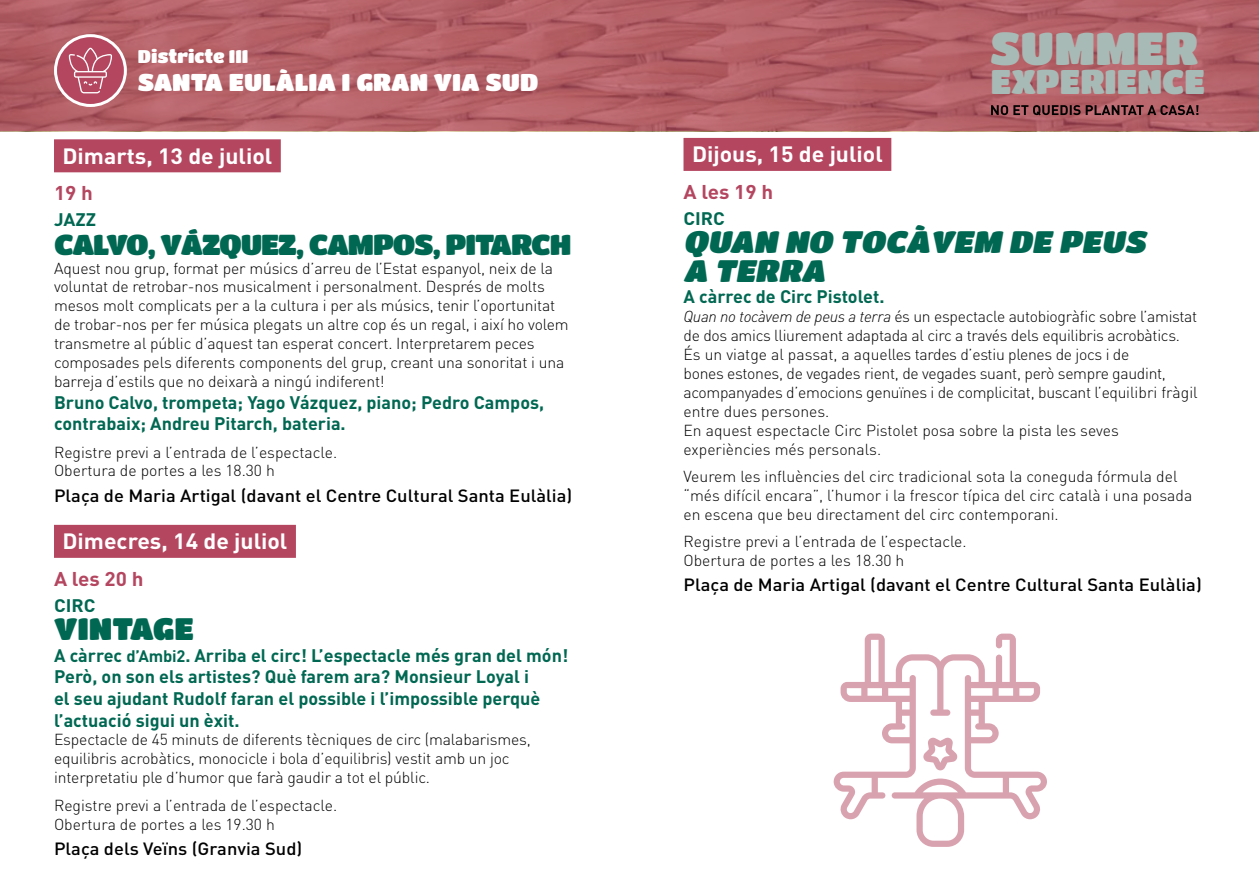
<style>
.page{position:relative;width:1259px;height:893px;background:#fff}
.page>*{position:absolute;margin:0;border:0;box-sizing:border-box;transform-origin:0 0}
.t1{font:45.6px "Titan One";color:#a8bab5}
.t2{font:33.75px "Titan One";color:#a8bab5}
.t3{font:italic 30.75px "Titan One";color:#006852;scale:1.05 1}
.t4{font:30.75px "Titan One";color:#006852;scale:1.05 1}
.t5{font:28.5px "Titan One";letter-spacing:-.04em;color:#006852;scale:1.05 1}
.t6{font:24px "Titan One";color:#fff;scale:1.05 1}
.t7{font:700 21.9px "DIN";color:#fff;scale:1.05 1}
.t8{font:700 19.8px "DIN";color:#b44660;scale:1.05 1}
.t9{font:18.15px "Titan One";color:#fff}
.t10{font:700 18px/21.6px "DIN";color:#006852}
.t11{font:700 18px "DIN";color:#006852;scale:1.05 1}
.t12{font:500 17.55px "DIN";color:#000;scale:1.05 1}
.t13{font:300 15.75px/18.9px "DIN";letter-spacing:-.01em;color:#000}
.s1{font-size:16.5px}
.s2{font-style:italic}
</style>
<div class="page">
<svg style="left:0;top:0;width:1259px;height:131px;background:#b25f66"></svg>
<svg style="left:55px;top:36px;width:70px;height:69px;background:#bc5971"></svg>
<div style="left:54px;top:34px;width:73px;height:73px;border:3px solid #fff;border-radius:50%"></div>
<svg style="left:69px;top:48px;width:43px;height:45px;background:#c0647a"></svg>
<svg style="left:991px;top:105px;width:207px;height:10px;background:#6b3a3f"></svg>
<div style="left:54px;top:139px;width:227px;height:33px;background:#b44660"></div>
<div style="left:54px;top:525px;width:242px;height:33px;background:#b44660"></div>
<div style="left:683px;top:138px;width:208px;height:33px;background:#b44660"></div>
<svg style="left:833px;top:634px;width:214px;height:213px"></svg>
<svg style="left:923px;top:737px;width:34px;height:33px"></svg>
<p class="t9" style="left:138px;top:45px;width:99px">DISTRICTE III</p>
<h3 class="t6" style="left:138px;top:67px;width:33px">SANTA</h3>
<h3 class="t6" style="left:229px;top:67px;width:77px">EULÀLIA</h3>
<h3 class="t6" style="left:342px;top:67px;width:189px">I GRAN VIA SUD</h3>
<h3 class="t7" style="left:63px;top:141px;width:201px">Dimarts, 13 de juliol</h3>
<p class="t8" style="left:54px;top:180px;width:39px">19 h</p>
<p class="t11" style="left:54px;top:208px;width:21px">Jazz</p>
<h3 class="t5" style="left:54px;top:227px;width:390px">CALVO, VÁZQUEZ, CAMPOS, PITA</h3>
<h3 class="t5" style="left:511px;top:227px;width:59px">RCH</h3>
<p class="t13" style="left:54px;top:258px;width:516px">Aquest nou grup, format per músics d’arreu de l’Estat espanyol, neix de la voluntat de retrobar-nos musicalment i personalment. Després de molts mesos molt complicats per a la cultura i per als músics, tenir l’oportunitat de trobar-nos per fer música plegats un altre cop és un regal, i així ho volem transmetre al públic d’aquest tan esperat concert. Interpretarem peces composades pels diferents components del grup, creant una sonoritat i una barreja d’estils que no deixarà a ningú indiferent!</p>
<p class="t10" style="left:54px;top:391px;width:491px">Bruno Calvo, trompeta; Yago Vázquez, piano; Pedro Campos, contrabaix; Andreu Pitarch, bateria.</p>
<p class="t13" style="left:54px;top:442px;width:285px">Registre previ a l’entrada de l’espectacle.<br>Obertura de portes a les 18.30 h</p>
<p class="t12" style="left:54px;top:484px;width:495px">Plaça de Maria Artigal (davant el Centre Cultural Santa Eulàlia)</p>
<h3 class="t7" style="left:63px;top:527px;width:216px">Dimecres, 14 de juliol</h3>
<p class="t8" style="left:54px;top:565px;width:87px">A les 20 h</p>
<p class="t11" style="left:54px;top:593px;width:21px">Circ</p>
<h3 class="t4" style="left:54px;top:610px;width:42px">VINTA</h3>
<h3 class="t4" style="left:153px;top:610px;width:41px">GE</h3>
<p class="t10" style="left:54px;top:644px;width:516px">A càrrec <span class="s1">d’Ambi2</span>. Arriba el circ! L’espectacle més gran del món!<br>Però, on son els artistes? Què farem ara? Monsieur Loyal i<br>el seu ajudant Rudolf faran el possible i l’impossible perquè l’actuació sigui un èxit.</p>
<p class="t13" style="left:54px;top:730px;width:478px">Espectacle de 45 minuts de diferents tècniques de circ (malabarismes, equilibris acrobàtics, monocicle i bola d’equilibris) vestit amb un joc interpretatiu ple d’humor que farà gaudir a tot el públic.</p>
<p class="t13" style="left:54px;top:795px;width:285px">Registre previ a l’entrada de l’espectacle.<br>Obertura de portes a les 19.30 h</p>
<p class="t12" style="left:54px;top:837px;width:238px">Plaça dels Veïns (Granvia Sud)</p>
<h1 class="t1" style="left:990px;top:21px;width:209px">SUMMER</h1>
<h2 class="t2" style="left:991px;top:61px;width:213px">EXPERIENCE</h2>
<h3 class="t7" style="left:692px;top:140px;width:183px">Dijous, 15 de juliol</h3>
<p class="t8" style="left:683px;top:178px;width:87px">A les 19 h</p>
<p class="t11" style="left:683px;top:206px;width:21px">Circ</p>
<h3 class="t3" style="left:683px;top:223px;width:172px">QUAN NO TOC</h3>
<h3 class="t3" style="left:906px;top:223px;width:235px">ÀVEM DE PEUS</h3>
<h3 class="t3" style="left:683px;top:252px;width:136px">A TERRA</h3>
<p class="t10" style="left:683px;top:285px;width:202px">A càrrec de Circ Pistolet.</p>
<p class="t13" style="left:683px;top:307px;width:516px"><span class="s2">Quan no tocàvem de peus a terra</span> és un espectacle autobiogràfic sobre l’amistat de dos amics lliurement adaptada al circ a través dels equilibris acrobàtics.<br>És un viatge al passat, a aquelles tardes d’estiu plenes de jocs i de<br>bones estones, de vegades rient, de vegades suant, però sempre gaudint, acompanyades d’emocions genuïnes i de complicitat, buscant l’equilibri fràgil entre dues persones.<br>En aquest espectacle Circ Pistolet posa sobre la pista les seves experiències més personals.</p>
<p class="t13" style="left:683px;top:466px;width:510px">Veurem les influències del circ tradicional sota la coneguda fórmula del “més difícil encara”, l’humor i la frescor típica del circ català i una posada en escena que beu directament del circ contemporani.</p>
<p class="t13" style="left:683px;top:531px;width:285px">Registre previ a l’entrada de l’espectacle.<br>Obertura de portes a les 18.30 h</p>
<p class="t12" style="left:683px;top:573px;width:495px">Plaça de Maria Artigal (davant el Centre Cultural Santa Eulàlia)</p>
</div>
